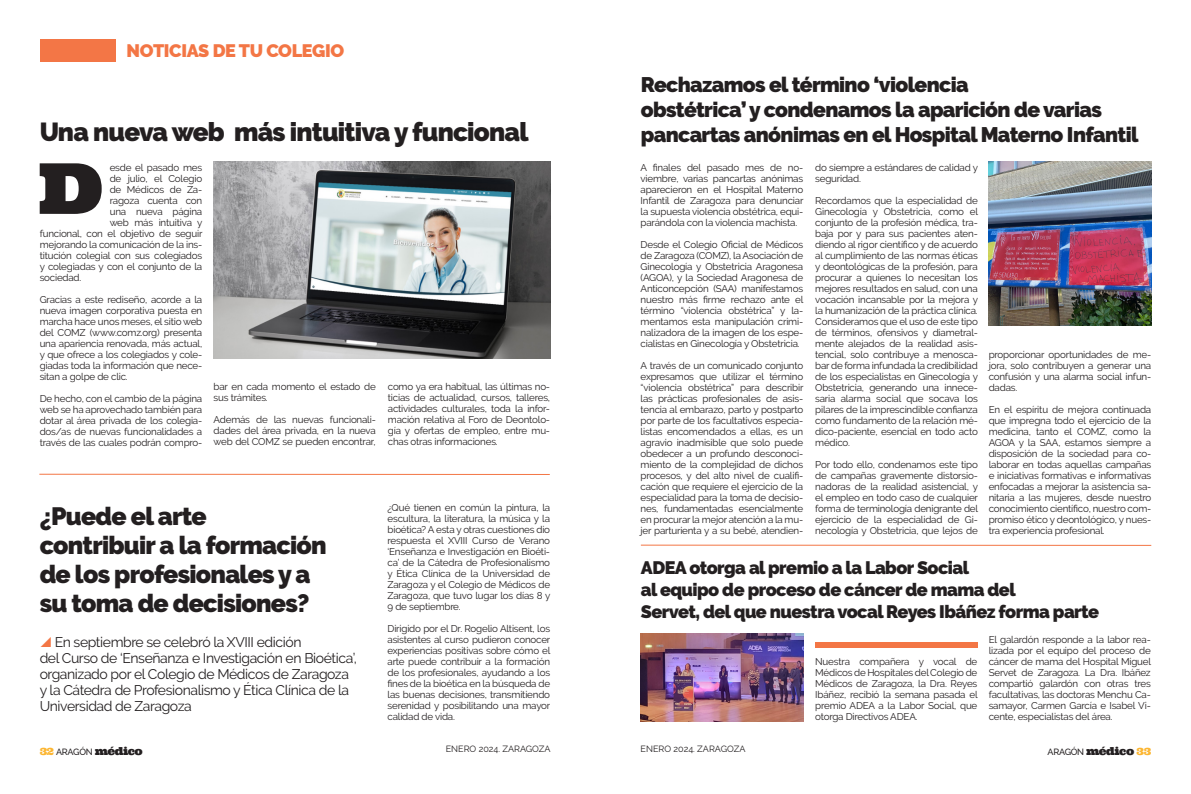
<style>
.page{position:relative;width:1191px;height:794px;background:#fff}
.page>*{position:absolute;margin:0;border:0;box-sizing:border-box;transform-origin:0 0}
.t1{font:70.2px "Ultra";color:#231f20}
.t2{font:900 26px "Raleway";letter-spacing:-.03em;color:#231f20}
.t3{font:900 25px/29px "Raleway";letter-spacing:-.03em;color:#231f20}
.t4{font:900 21px/25px "Raleway";letter-spacing:-.03em;color:#231f20}
.t5{font:900 18px/22px "Raleway";letter-spacing:-.03em;color:#231f20}
.t6{font:900 18px "Raleway";letter-spacing:-.02em;color:#f37645}
.t7{font:14px/16px "Raleway";letter-spacing:-.03em;color:#231f20}
.t8{font:9.8px/11px "Raleway";letter-spacing:-.02em;color:#231f20;text-align:justify}
.t9{font:9px "Raleway";color:#231f20}
.t10{font:500 9px "Raleway";letter-spacing:-.03em;color:#231f20}
.s1{font-family:"Ultra";font-weight:400;font-size:10px;color:#fcb632}
.s2{font-family:"Ultra";font-weight:400;font-size:11px}
</style>
<div class="page">
<div style="left:40px;top:40px;width:75px;height:22px;background:#f37646"></div>
<hr style="left:39px;top:474px;width:511px;height:1px;background:#f37645">
<img style="left:214px;top:161px;width:336px;height:198px">
<img style="left:988px;top:161px;width:163px;height:165px">
<img style="left:640px;top:634px;width:163px;height:88px">
<hr style="left:641px;top:544px;width:510px;height:2px;background:#f37645">
<div style="left:814px;top:642px;width:163px;height:5px;background:#f37645"></div>
<h3 class="t6" style="left:127px;top:40px;width:219px">NOTICIAS DE TU COLEGIO</h3>
<h2 class="t2" style="left:40px;top:117px;width:490px">Una nueva web más intuitiva y funcional</h2>
<h1 class="t1" style="left:38px;top:143px;width:67px">D</h1>
<p class="t8" style="left:110px;top:162px;width:94px">esde el pasado mes</p>
<p class="t8" style="left:110px;top:173px;width:94px">de julio, el Colegio</p>
<p class="t8" style="left:110px;top:184px;width:94px">de Médicos de Za-</p>
<p class="t8" style="left:110px;top:195px;width:94px">ragoza cuenta con</p>
<p class="t8" style="left:110px;top:206px;width:94px">una nueva página</p>
<p class="t8" style="left:110px;top:217px;width:94px">web más intuitiva y</p>
<p class="t8" style="left:40px;top:228px;width:164px">funcional, con el objetivo de seguir</p>
<p class="t8" style="left:40px;top:239px;width:164px">mejorando la comunicación de la ins-</p>
<p class="t8" style="left:40px;top:250px;width:164px">titución colegial con sus colegiados</p>
<p class="t8" style="left:40px;top:261px;width:164px">y colegiadas y con el conjunto de la</p>
<p class="t8" style="left:40px;top:272px;width:43px">sociedad.</p>
<p class="t8" style="left:40px;top:294px;width:164px">Gracias a este rediseño, acorde a la nueva imagen corporativa puesta en marcha hace unos meses, el sitio web del COMZ (www.comz.org) presenta una apariencia renovada, más actual, y que ofrece a los colegiados y cole&shy;giadas toda la información que nece&shy;sitan a golpe de clic.</p>
<p class="t8" style="left:40px;top:393px;width:164px">De hecho, con el cambio de la página web se ha aprovechado también para dotar al área privada de los colegia&shy;dos/as de nuevas funcionalidades a través de las cuales podrán compro-</p>
<p class="t8" style="left:214px;top:381px;width:164px">bar en cada momento el estado de sus trámites.</p>
<p class="t8" style="left:214px;top:414px;width:164px">Además de las nuevas funcionali&shy;dades del área privada, en la nueva web del COMZ se pueden encontrar,</p>
<p class="t8" style="left:388px;top:381px;width:164px">como ya era habitual, las últimas no&shy;ticias de actualidad, cursos, talleres, actividades culturales, toda la infor&shy;mación relativa al Foro de Deontolo&shy;gía y ofertas de empleo, entre mu&shy;chas otras informaciones.</p>
<h3 class="t3" style="left:40px;top:502px;width:288px">¿Puede el arte contribuir a la formación de los profesionales y a su toma de decisiones?</h3>
<h3 class="t7" style="left:40px;top:634px;width:319px;text-indent:15px">En septiembre se celebró la XVIII edición<br>del Curso de ‘Enseñanza e Investigación en Bioética’, organizado por el Colegio de Médicos de Zaragoza y la Cátedra de Profesionalismo y Ética Clínica de la Universidad de Zaragoza</h3>
<p class="t8" style="left:387px;top:502px;width:164px">¿Qué tienen en común la pintura, la escultura, la literatura, la música y la bioética? A esta y otras cuestiones dio respuesta el XVIII Curso de Verano ‘Enseñanza e Investigación en Bioéti&shy;ca’ de la Cátedra de Profesionalismo y Ética Clínica de la Universidad de Zaragoza y el Colegio de Médicos de Zaragoza, que tuvo lugar los días 8 y 9 de septiembre.</p>
<p class="t8" style="left:387px;top:623px;width:164px">Dirigido por el Dr. Rogelio Altisent, los asistentes al curso pudieron conocer experiencias positivas sobre cómo el arte puede contribuir a la formación de los profesionales, ayudando a los fines de la bioética en la búsqueda de las buenas decisiones, transmitiendo serenidad y posibilitando una mayor calidad de vida.</p>
<h3 class="t4" style="left:641px;top:73px;width:499px">Rechazamos el término ‘violencia<br>obstétrica’ y condenamos la aparición de varias pancartas anónimas en el Hospital Materno Infantil</h3>
<p class="t8" style="left:640px;top:162px;width:164px">A finales del pasado mes de no&shy;viembre, varias pancartas anónimas aparecieron en el Hospital Materno Infantil de Zaragoza para denunciar la supuesta violencia obstétrica, equi&shy;parándola con la violencia machista.</p>
<p class="t8" style="left:640px;top:239px;width:164px">Desde el Colegio Oficial de Médicos de Zaragoza (COMZ), la Asociación de Ginecología y Obstetricia Aragonesa (AGOA), y la Sociedad Aragonesa de Anticoncepción (SAA) manifestamos nuestro más firme rechazo ante el término “violencia obstétrica” y la&shy;mentamos esta manipulación crimi&shy;nalizadora de la imagen de los espe&shy;cialistas en Ginecología y Obstetricia.</p>
<p class="t8" style="left:640px;top:360px;width:164px">A través de un comunicado conjunto expresamos que utilizar el término “violencia obstétrica” para describir las prácticas profesionales de asis&shy;tencia al embarazo, parto y postparto por parte de los facultativos especia&shy;listas encomendados a ellas, es un agravio inadmisible que solo puede obedecer a un profundo desconoci&shy;miento de la complejidad de dichos procesos, y del alto nivel de cualifi&shy;cación que requiere el ejercicio de la especialidad para la toma de decisio&shy;nes, fundamentadas esencialmente en procurar la mejor atención a la mu&shy;jer parturienta y a su bebé, atendien-</p>
<p class="t8" style="left:815px;top:162px;width:164px">do siempre a estándares de calidad y seguridad.</p>
<p class="t8" style="left:815px;top:195px;width:164px">Recordamos que la especialidad de Ginecología y Obstetricia, como el conjunto de la profesión médica, tra&shy;baja por y para sus pacientes aten&shy;diendo al rigor científico y de acuerdo al cumplimiento de las normas éticas y deontológicas de la profesión, para procurar a quienes lo necesitan los mejores resultados en salud, con una vocación incansable por la mejora y la humanización de la práctica clínica.<br>Consideramos que el uso de este tipo de términos, ofensivos y diametral&shy;mente alejados de la realidad asis&shy;tencial, solo contribuye a menosca&shy;bar de forma infundada la credibilidad de los especialistas en Ginecología y Obstetricia, generando una innece&shy;saria alarma social que socava los pilares de la imprescindible confianza como fundamento de la relación mé&shy;dico-paciente, esencial en todo acto médico.</p>
<p class="t8" style="left:815px;top:459px;width:164px">Por todo ello, condenamos este tipo de campañas gravemente distorsio&shy;nadoras de la realidad asistencial, y el empleo en todo caso de cualquier forma de terminología denigrante del ejercicio de la especialidad de Gi&shy;necología y Obstetricia, que lejos de</p>
<p class="t8" style="left:988px;top:349px;width:164px">proporcionar oportunidades de me&shy;jora, solo contribuyen a generar una confusión y una alarma social infun&shy;dadas.</p>
<p class="t8" style="left:988px;top:404px;width:164px">En el espíritu de mejora continuada que impregna todo el ejercicio de la medicina, tanto el COMZ, como la AGOA y la SAA, estamos siempre a disposición de la sociedad para co&shy;laborar en todas aquellas campañas e iniciativas formativas e informativas enfocadas a mejorar la asistencia sa&shy;nitaria a las mujeres, desde nuestro conocimiento científico, nuestro com&shy;promiso ético y deontológico, y nues&shy;tra experiencia profesional.</p>
<h3 class="t5" style="left:641px;top:556px;width:460px">ADEA otorga al premio a la Labor Social<br>al equipo de proceso de cáncer de mama del<br>Servet, del que nuestra vocal Reyes Ibáñez forma parte</h3>
<p class="t8" style="left:815px;top:656px;width:164px">Nuestra compañera y vocal de Médicos de Hospitales del Colegio de Médicos de Zaragoza, la Dra. Reyes Ibáñez, recibió la semana pasada el premio ADEA a la Labor Social, que otorga Directivos ADEA.</p>
<p class="t8" style="left:988px;top:634px;width:164px">El galardón responde a la labor rea&shy;lizada por el equipo del proceso de cáncer de mama del Hospital Miguel Servet de Zaragoza. La Dra. Ibáñez compartió galardón con otras tres facultativas, las doctoras Menchu Ca&shy;samayor, Carmen García e Isabel Vi&shy;cente, especialistas del área.</p>
<p class="t10" style="left:40px;top:746px;width:105px"><span class="s1">32</span> ARAGÓN <span class="s2">médico</span></p>
<p class="t9" style="left:446px;top:744px;width:106px">ENERO 2024. ZARAGOZA</p>
<p class="t9" style="left:640px;top:744px;width:106px">ENERO 2024. ZARAGOZA</p>
<p class="t10" style="left:1047px;top:746px;width:105px">ARAGÓN <span class="s2">médico</span> <span class="s1">33</span></p>
</div>
